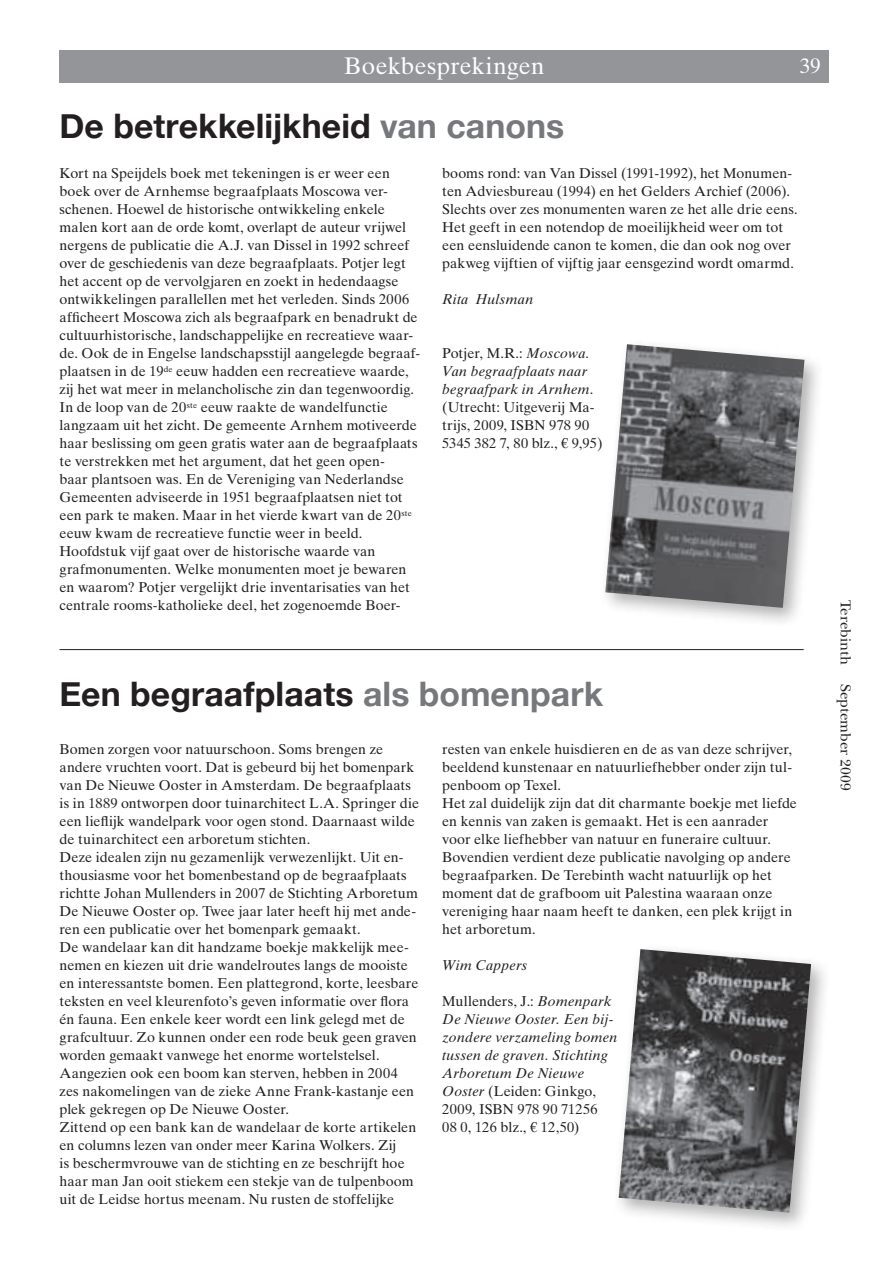
<style>
.page{position:relative;width:893px;height:1263px;background:#fff}
.page>*{position:absolute;margin:0;border:0;box-sizing:border-box;transform-origin:0 0}
.t1{font:700 33.75px "Helvetica Neue";letter-spacing:.005em;color:#231f20}
.t2{font:24px "Times Ten LT";letter-spacing:.01em;color:#fff}
.t3{font:21px "Times Ten LT";color:#fff}
.t4{font:15px "New Baskerville";color:#231f20}
.t5{font:14.25px/18px "Times Ten LT";color:#231f20}
.t6{font:italic 14.25px/18px "Times Ten LT";letter-spacing:.015em;color:#231f20}
.s1{color:#76787b}
.s2{font-style:italic}
.s3{font-style:normal}
</style>
<div class="page">
<div style="left:60px;top:50px;width:769px;height:33px;background:#939598"></div>
<div style="left:597px;top:336px;width:225px;height:290px;background:#231f20;opacity:.35"></div>
<img style="left:605px;top:344px;width:199px;height:264px">
<div style="left:610px;top:940px;width:219px;height:291px;background:#231f20;opacity:.35"></div>
<img style="left:619px;top:949px;width:192px;height:264px">
<hr style="left:60px;top:649px;width:744px;height:1px;background:#231f20">
<h2 class="t2" style="left:344px;top:52px;width:202px">Boekbesprekingen</h2>
<h1 class="t1" style="left:60px;top:105px;width:506px">De betrekkelijkheid <span class="s1">van canons</span></h1>
<h3 class="t3" style="left:800px;top:53px;width:22px">39</h3>
<p class="t5" style="left:60px;top:164px;width:362px">Kort na Speijdels boek met tekeningen is er weer een boek over de Arnhemse begraafplaats Moscowa ver&shy;schenen. Hoewel de historische ontwikkeling enkele malen kort aan de orde komt, overlapt de auteur vrijwel nergens de publicatie die A.J. van Dissel in 1992 schreef over de geschiedenis van deze begraafplaats. Potjer legt het accent op de vervolgjaren en zoekt in hedendaagse ontwikkelingen parallellen met het verleden. Sinds 2006 afficheert Moscowa zich als begraafpark en benadrukt de cultuurhistorische, landschappelijke en recreatieve waar&shy;de. Ook de in Engelse landschapsstijl aangelegde begraaf&shy;plaatsen in de 19<sup>de</sup> eeuw hadden een recreatieve waarde, zij het wat meer in melancholische zin dan tegenwoordig.<br>In de loop van de 20<sup>ste</sup> eeuw raakte de wandelfunctie langzaam uit het zicht. De gemeente Arnhem motiveerde haar beslissing om geen gratis water aan de begraafplaats te verstrekken met het argument, dat het geen open-<br>baar plantsoen was. En de Vereniging van Nederlandse Gemeenten adviseerde in 1951 begraafplaatsen niet tot een park te maken. Maar in het vierde kwart van de 20<sup>ste </sup>eeuw kwam de recreatieve functie weer in beeld.<br>Hoofdstuk vijf gaat over de historische waarde van grafmonumenten. Welke monumenten moet je bewaren en waarom? Potjer vergelijkt drie inventarisaties van het centrale rooms-katholieke deel, het zogenoemde Boer-</p>
<p class="t5" style="left:442px;top:164px;width:357px">booms rond: van Van Dissel (1991-1992), het Monumen&shy;ten Adviesbureau (1994) en het Gelders Archief (2006).<br>Slechts over zes monumenten waren ze het alle drie eens.<br>Het geeft in een notendop de moeilijkheid weer om tot een eensluidende canon te komen, die dan ook nog over pakweg vijftien of vijftig jaar eensgezind wordt omarmd.</p>
<p class="t6" style="left:442px;top:290px;width:93px">Rita Hulsman</p>
<p class="t5" style="left:442px;top:344px;width:162px">Potjer, M.R.: <span class="s2">Moscowa.<br>Van begraafplaats naar begraafpark in Arnhem</span>. (Utrecht: Uitgeverij Ma&shy;trijs, 2009, ISBN 978 90<br>5345 382 7, 80 blz., € 9,95)</p>
<h1 class="t1" style="left:60px;top:673px;width:545px">Een begraafplaats <span class="s1">als bomenpark</span></h1>
<p class="t5" style="left:60px;top:740px;width:361px">Bomen zorgen voor natuurschoon. Soms brengen ze andere vruchten voort. Dat is gebeurd bij het bomenpark van De Nieuwe Ooster in Amsterdam. De begraafplaats is in 1889 ontworpen door tuinarchitect L.A. Springer die een lieflijk wandelpark voor ogen stond. Daarnaast wilde de tuinarchitect een arboretum stichten.<br>Deze idealen zijn nu gezamenlijk verwezenlijkt. Uit en&shy;thousiasme voor het bomenbestand op de begraafplaats richtte Johan Mullenders in 2007 de Stichting Arboretum De Nieuwe Ooster op. Twee jaar later heeft hij met ande&shy;ren een publicatie over het bomenpark gemaakt.<br>De wandelaar kan dit handzame boekje makkelijk mee&shy;nemen en kiezen uit drie wandelroutes langs de mooiste en interessantste bomen. Een plattegrond, korte, leesbare teksten en veel kleurenfoto’s geven informatie over flora én fauna. Een enkele keer wordt een link gelegd met de grafcultuur. Zo kunnen onder een rode beuk geen graven worden gemaakt vanwege het enorme wortelstelsel.<br>Aangezien ook een boom kan sterven, hebben in 2004 zes nakomelingen van de zieke Anne Frank-kastanje een plek gekregen op De Nieuwe Ooster.<br>Zittend op een bank kan de wandelaar de korte artikelen en columns lezen van onder meer Karina Wolkers. Zij<br>is beschermvrouwe van de stichting en ze beschrijft hoe haar man Jan ooit stiekem een stekje van de tulpenboom uit de Leidse hortus meenam. Nu rusten de stoffelijke</p>
<p class="t5" style="left:442px;top:740px;width:356px">resten van enkele huisdieren en de as van deze schrijver, beeldend kunstenaar en natuurliefhebber onder zijn tul&shy;penboom op Texel.<br>Het zal duidelijk zijn dat dit charmante boekje met liefde en kennis van zaken is gemaakt. Het is een aanrader voor elke liefhebber van natuur en funeraire cultuur.<br>Bovendien verdient deze publicatie navolging op andere begraafparken. De Terebinth wacht natuurlijk op het moment dat de grafboom uit Palestina waaraan onze vereniging haar naam heeft te danken, een plek krijgt in het arboretum.</p>
<p class="t6" style="left:442px;top:956px;width:87px">Wim Cappers</p>
<p class="t6" style="left:442px;top:992px;width:177px"><span class="s3">Mullenders, J.:</span> Bomenpark<br>De Nieuwe Ooster. Een bij&shy;zondere verzameling bomen tussen de graven. Stichting<br>Arboretum De Nieuwe<br>Ooster <span class="s3">(Leiden: Ginkgo,<br>2009, ISBN 978 90 71256<br>08 0, 126 blz., € 12,50)</span></p>
<p class="t4" style="left:854px;top:600px;width:66px;rotate:90deg">Terebinth</p>
<p class="t4" style="left:854px;top:684px;width:108px;rotate:90deg">September 2009</p>
</div>
